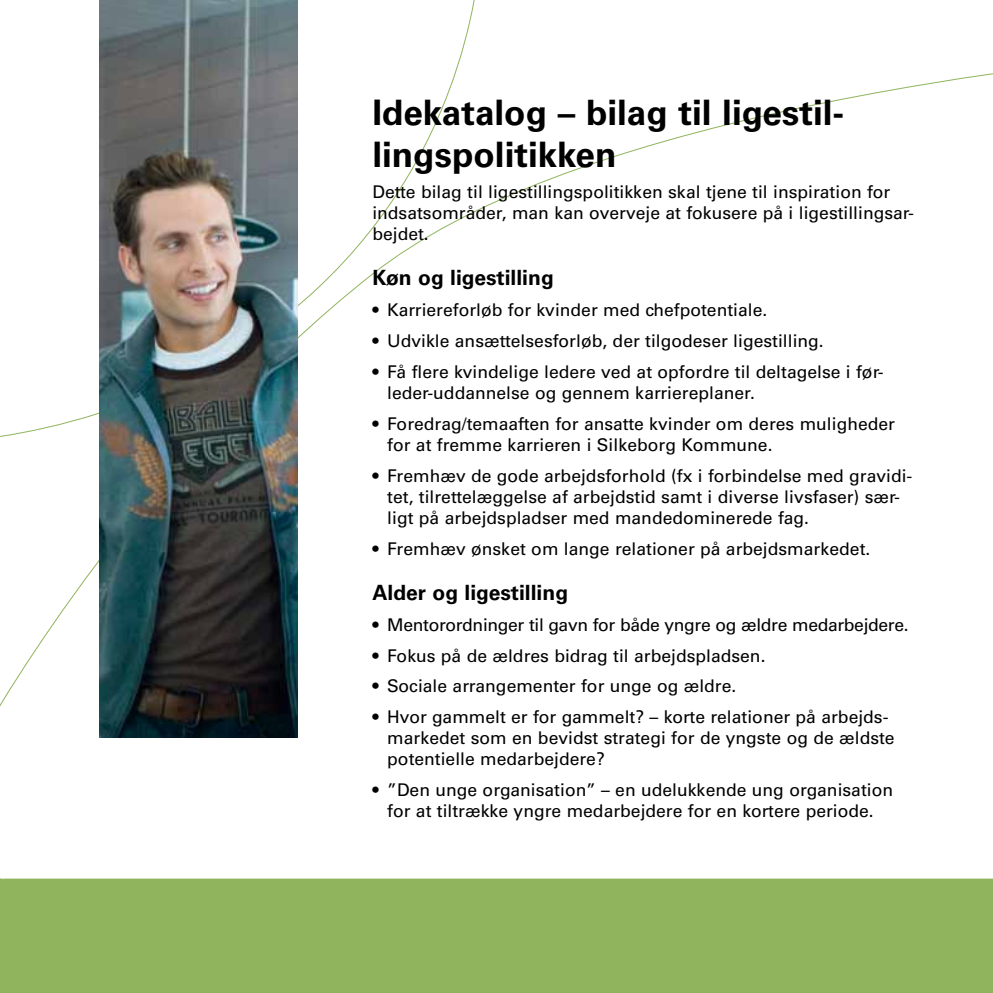
<style>
.page{position:relative;width:993px;height:993px;background:#fff}
.page>*{position:absolute;margin:0;border:0;box-sizing:border-box;transform-origin:0 0}
.t1{font:700 35px/42px "Univers LT Std";color:#000}
.t2{font:700 21px "Univers LT Std";color:#000}
.t3{font:17.5px/21px "Univers LT Std";color:#000}
.t4{font:17.5px "Univers LT Std";letter-spacing:-.02em;color:#000}
</style>
<div class="page">
<div style="left:0;top:878px;width:992px;height:114px;background:#90b45e"></div>
<svg style="left:0;top:0;width:480px;height:437px"></svg>
<img style="left:99px;top:0;width:199px;height:737px">
<h1 class="t1" style="left:372px;top:92px;width:473px">Idekatalog – bilag til ligestil&shy;lingspolitikken</h1>
<p class="t3" style="left:372px;top:181px;width:543px">Dette bilag til ligestillingspolitikken skal tjene til inspiration for indsatsområder, man kan overveje at fokusere på i ligestillingsar&shy;bejdet.</p>
<p class="t2" style="left:372px;top:265px;width:183px">Køn og ligestilling</p>
<p class="t3" style="left:372px;top:299px;width:396px">• Karriereforløb for kvinder med chefpotentiale.</p>
<p class="t3" style="left:372px;top:330px;width:453px">• Udvikle ansættelsesforløb, der tilgodeser ligestilling.</p>
<p class="t3" style="left:387px;top:361px;width:497px;text-indent:-15px">• Få flere kvindelige ledere ved at opfordre til deltagelse i før&shy;leder-uddannelse og gennem karriereplaner.</p>
<p class="t3" style="left:387px;top:413px;width:509px;text-indent:-15px">• Foredrag/temaaften for ansatte kvinder om deres muligheder for at fremme karrieren i Silkeborg Kommune.</p>
<p class="t3" style="left:387px;top:465px;width:526px;text-indent:-15px">• Fremhæv de gode arbejdsforhold (fx i forbindelse med gravidi&shy;tet, tilrettelæggelse af arbejdstid samt i diverse livsfaser) sær&shy;ligt på arbejdspladser med mandedominerede fag.</p>
<p class="t3" style="left:372px;top:537px;width:499px">• Fremhæv ønsket om lange relationer på arbejdsmarkedet.</p>
<p class="t2" style="left:372px;top:579px;width:197px">Alder og ligestilling</p>
<p class="t4" style="left:372px;top:613px;width:537px">• Mentorordninger til gavn for både yngre og ældre medarbejdere.</p>
<p class="t3" style="left:372px;top:644px;width:394px">• Fokus på de ældres bidrag til arbejdspladsen.</p>
<p class="t3" style="left:372px;top:675px;width:365px">• Sociale arrangementer for unge og ældre.</p>
<p class="t3" style="left:387px;top:706px;width:508px;text-indent:-15px">• Hvor gammelt er for gammelt? – korte relationer på arbejds&shy;markedet som en bevidst strategi for de yngste og de ældste potentielle medarbejdere?</p>
<p class="t3" style="left:372px;top:779px;width:522px;text-align:center">• ”Den unge organisation” – en udelukkende ung organisation for at tiltrække yngre medarbejdere for en kortere periode.</p>
</div>
